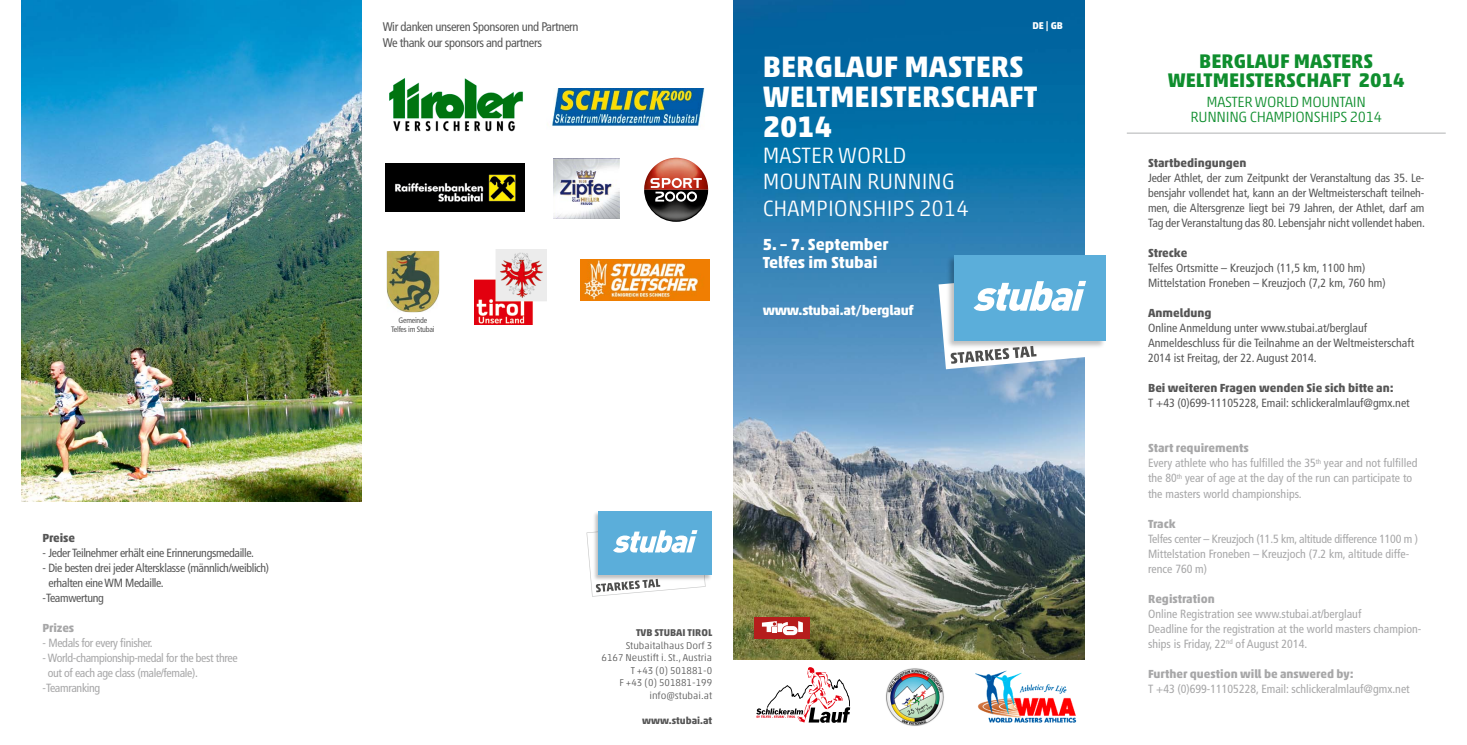
<style>
.page{position:relative;width:1467px;height:745px;background:#fff}
.page>*{position:absolute;margin:0;border:0;box-sizing:border-box;transform-origin:0 0}
.t1{font:700 30px/30px "Akko Std";color:#fff}
.t2{font:300 22.5px/26.6px "Akko Std";color:#fff}
.t3{font:700 20px/18.8px "Akko Std";color:#0f8e2e}
.t4{font:700 16.25px/18.5px "Akko Std";color:#fff}
.t5{font:300 15px/15px "Akko Std";letter-spacing:-.02em;color:#0f8e2e;text-align:center}
.t6{font:700 13.75px "Akko Std";letter-spacing:-.02em;color:#fff}
.t7{font:condensed 12.5px/16.2px "Frutiger LT Std";letter-spacing:-.03em;color:#565656}
.t8{font:condensed 11.88px/15px "Frutiger LT Std";color:#565656}
.t9{font:condensed 11.88px/15px "Frutiger LT Std";color:#a7a7a8}
.t10{font:condensed 11.88px "Frutiger LT Std";letter-spacing:-.03em;color:#565656}
.t11{font:condensed 11.88px "Frutiger LT Std";letter-spacing:-.03em;color:#a7a7a8}
.t12{font:700 11.88px "Akko Std";color:#565656}
.t13{font:700 11.88px "Akko Std";color:#a7a7a8}
.t14{font:300 10px/12.5px "Akko Std";color:#565656;text-align:right}
.t15{font:700 10px "Akko Std";color:#565656}
.t16{font:700 10px "Akko Std";color:#fff}
.t17{font:condensed 7.88px/8.8px "Frutiger LT Std";letter-spacing:-.03em;color:#565656;text-align:center}
</style>
<div class="page">
<div style="left:599px;top:510px;width:113px;height:64px;background:#5baeda"></div>
<svg style="left:586px;top:522px;width:120px;height:74px"></svg>
<img style="left:733px;top:0;width:351px;height:659px">
<div style="left:755px;top:617px;width:55px;height:21px;background:#b51d1c"></div>
<svg style="left:762px;top:621px;width:41px;height:13px"></svg>
<img style="left:944px;top:253px;width:162px;height:94px">
<div style="left:954px;top:255px;width:152px;height:85px;background:#5baeda"></div>
<svg style="left:939px;top:271px;width:158px;height:98px"></svg>
<hr style="left:1127px;top:133px;width:319px;height:1px;background:#b1b2b3">
<svg style="left:756px;top:667px;width:94px;height:55px"></svg>
<img style="left:886px;top:668px;width:58px;height:58px">
<img style="left:975px;top:670px;width:102px;height:53px">
<img style="left:553px;top:158px;width:66px;height:60px">
<img style="left:385px;top:163px;width:139px;height:49px">
<img style="left:552px;top:88px;width:153px;height:39px">
<img style="left:581px;top:259px;width:128px;height:41px">
<img style="left:387px;top:251px;width:52px;height:61px">
<img style="left:389px;top:78px;width:134px;height:54px">
<img style="left:474px;top:249px;width:73px;height:75px">
<img style="left:21px;top:0;width:340px;height:501px">
<img style="left:646px;top:158px;width:60px;height:20px">
<svg style="left:644px;top:178px;width:64px;height:44px"></svg>
<p class="t12" style="left:43px;top:530px;width:34px">Preise</p>
<p class="t10" style="left:43px;top:545px;width:213px">- Jeder Teilnehmer erhält eine Erinnerungsmedaille.</p>
<p class="t10" style="left:43px;top:560px;width:228px">- Die besten drei jeder Altersklasse (männlich/weiblich)</p>
<p class="t10" style="left:49px;top:575px;width:117px">erhalten eine WM Medaille.</p>
<p class="t10" style="left:43px;top:590px;width:63px">-Teamwertung</p>
<p class="t13" style="left:43px;top:620px;width:33px">Prizes</p>
<p class="t11" style="left:43px;top:635px;width:112px">- Medals for every finisher.</p>
<p class="t11" style="left:43px;top:650px;width:197px">- World-championship-medal for the best three</p>
<p class="t11" style="left:48px;top:665px;width:151px">out of each age class (male/female).</p>
<p class="t11" style="left:43px;top:680px;width:59px">-Teamranking</p>
<p class="t7" style="left:383px;top:18px;width:197px">Wir danken unseren Sponsoren und Partnern<br>We thank our sponsors and partners</p>
<p class="t17" style="left:391px;top:316px;width:45px">Gemeinde<br>Telfes im Stubai</p>
<p class="t16" style="left:1032px;top:19px;width:32px">DE | GB</p>
<h1 class="t1" style="left:763px;top:51px;width:273px">Berglauf Masters<br>Weltm eisterschaft<br>2014</h1>
<h2 class="t2" style="left:763px;top:141px;width:207px">MASTER WORLD<br>MOUNTAIN RUNNING<br>CHAM PIONSHIPS 2014</h2>
<h3 class="t4" style="left:763px;top:234px;width:127px">5. – 7. September<br>Telfes im Stubai</h3>
<p class="t6" style="left:763px;top:301px;width:153px">www.stubai.at/berglauf</p>
<p class="t15" style="left:636px;top:626px;width:78px">TVB STUBAI TIROL</p>
<p class="t14" style="left:602px;top:638px;width:112px">STUBAITALHAUS DORF 3<br>6167 NEUSTIFT I. ST., AUSTRIA<br>T +43 (0) 501881-0<br>F +43 (0) 501881-199<br>INFO@STUBAI.AT</p>
<p class="t15" style="left:642px;top:713px;width:72px">www.stubai.at</p>
<h3 class="t3" style="left:1168px;top:52px;width:239px;text-indent:31px">Berglauf Masters<br>Weltm eisterschaft 2014</h3>
<p class="t5" style="left:1191px;top:94px;width:193px">MASTER WORLD MOUNTAIN<br>RUNNING CHAMPIONSHIPS 2014</p>
<p class="t12" style="left:1148px;top:155px;width:100px">Startbedingungen</p>
<p class="t8" style="left:1148px;top:170px;width:278px;text-align:justify">Jeder Athlet, der zum Zeitpunkt der Veranstaltung das 35. Le&shy;bensjahr vollendet hat, kann an der Weltmeisterschaft teilneh&shy;men, die Altersgrenze liegt bei 79 Jahren, der Athlet, darf am Tag der Veranstaltung das 80. Lebensjahr nicht vollendet haben.</p>
<p class="t12" style="left:1148px;top:245px;width:41px">Strecke</p>
<p class="t8" style="left:1148px;top:260px;width:239px">Telfes Ortsmitte – Kreuzjoch (11,5 km, 1100 hm)<br>Mittelstation Froneben – Kreuzjoch (7,2 km, 760 hm)</p>
<p class="t12" style="left:1148px;top:305px;width:65px">Anmeldung</p>
<p class="t8" style="left:1148px;top:320px;width:268px">Online Anmeldung unter www.stubai.at/berglauf<br>Anmeldeschluss für die Teilnahme an der Weltmeisterschaft<br>2014 ist Freitag, der 22. August 2014.</p>
<p class="t12" style="left:1148px;top:380px;width:247px">Bei weiteren Fragen wenden Sie sich bitte an:</p>
<p class="t8" style="left:1148px;top:395px;width:263px">T +43 (0)699-11105228, Email: schlickeralmlauf@gmx.net</p>
<p class="t13" style="left:1148px;top:440px;width:102px">Start requirements</p>
<p class="t9" style="left:1148px;top:455px;width:271px">Every athlete who has fulfilled the 35<sup>th</sup> year and not fulfilled the 80<sup>th</sup> year of age at the day of the run can participate to the masters world championships.</p>
<p class="t13" style="left:1148px;top:515px;width:29px">Track</p>
<p class="t9" style="left:1148px;top:530px;width:271px">Telfes center – Kreuzjoch (11.5 km, altitude difference 1100 m )<br>Mittelstation Froneben – Kreuzjoch (7.2 km, altitude diffe&shy;rence 760 m)</p>
<p class="t13" style="left:1148px;top:590px;width:68px">Registration</p>
<p class="t9" style="left:1148px;top:605px;width:275px">Online Registration see www.stubai.at/berglauf<br>Deadline for the registration at the world masters champion&shy;ships is Friday, 22<sup>nd</sup> of August 2014.</p>
<p class="t13" style="left:1148px;top:665px;width:207px">Further question will be answered by:</p>
<p class="t9" style="left:1148px;top:680px;width:263px">T +43 (0)699-11105228, Email: schlickeralmlauf@gmx.net</p>
</div>
